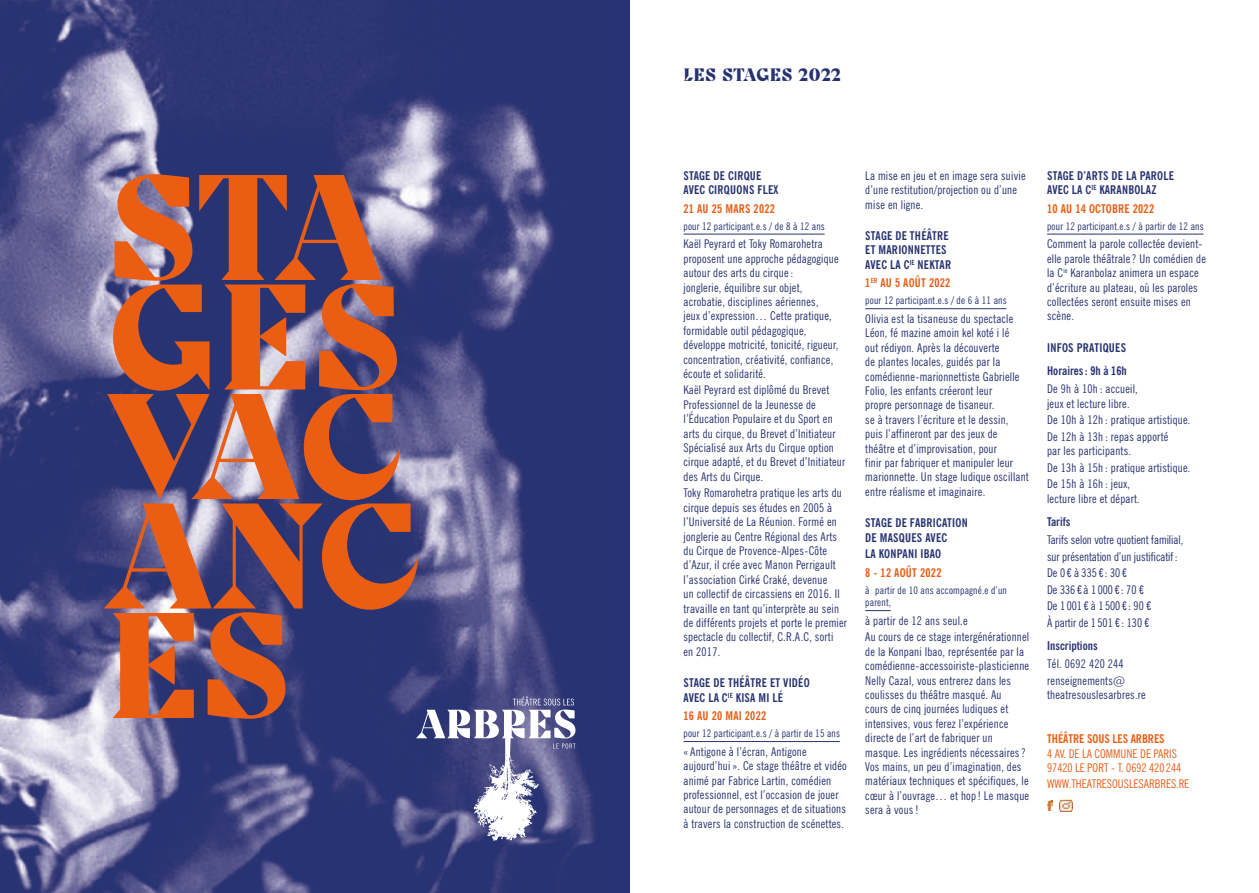
<style>
.page{position:relative;width:1259px;height:893px;background:#fff}
.page>*{position:absolute;margin:0;border:0;box-sizing:border-box;transform-origin:0 0}
.t1{font:900 150px/109.5px "Cako";letter-spacing:-.02em;color:#ea5d13}
.t2{font:900 18px "Cako";letter-spacing:.01em;color:#273371}
.t3{font:condensed 12px/14.4px "News Gothic BT";letter-spacing:.02em;color:#273371}
.t4{font:700 condensed 12px/14.4px "News Gothic BT";letter-spacing:.02em;color:#273371}
.t5{font:condensed 12px/16.5px "News Gothic BT";color:#273371}
.t6{font:condensed 12px/14.4px "News Gothic BT";color:#ea5d13}
.t7{font:700 condensed 12px "News Gothic BT";letter-spacing:.02em;color:#ea5d13}
.t8{font:700 condensed 12px "News Gothic BT";color:#ea5d13}
.t9{font:700 condensed 12px "News Gothic BT";color:#273371}
.t10{font:condensed 10.5px/12.6px "News Gothic BT";letter-spacing:.02em;color:#273371}
.s1{font-family:"Trade Gothic Next LT Pro Cm";font-stretch:normal}
</style>
<div class="page">
<img style="left:0;top:0;width:629px;height:893px">
<svg style="left:416px;top:696px;width:159px;height:145px"></svg>
<hr style="left:683px;top:234px;width:141px;height:1px;background:#273371">
<hr style="left:683px;top:741px;width:157px;height:1px;background:#273371">
<hr style="left:865px;top:308px;width:141px;height:1px;background:#273371">
<svg style="left:865px;top:610px;width:26px;height:1px"></svg>
<hr style="left:1047px;top:234px;width:156px;height:1px;background:#273371">
<svg style="left:1047px;top:800px;width:5px;height:11px"></svg>
<svg style="left:1059px;top:799px;width:13px;height:13px"></svg>
<h2 class="t2" style="left:683px;top:64px;width:159px">LES STAGES 2022</h2>
<h1 class="t1" style="left:106px;top:178px;width:319px">STA<br>GES<br>VAC<br>ANC<br>ES</h1>
<p class="t4" style="left:683px;top:168px;width:96px">STAGE DE CIRQUE<br>AVEC CIRQUONS FLEX</p>
<p class="t7" style="left:683px;top:201px;width:93px">21 AU 25 MARS 2022</p>
<p class="t10" style="left:683px;top:220px;width:143px">pour 12 participant.e.s / de 8 à 12 ans</p>
<p class="t3" style="left:683px;top:237px;width:157px">Kaël Peyrard et Toky Romarohetra proposent une approche pédagogique autour des arts du cirque:<br>jonglerie, équilibre sur objet, acrobatie, disciplines aériennes,<br>jeux d’expression… Cette pratique, formidable outil pédagogique, développe motricité, tonicité, rigueur, concentration, créativité, confiance, écoute et solidarité.</p>
<p class="t3" style="left:683px;top:383px;width:163px">Kaël Peyrard est diplômé du Brevet Professionnel de la Jeunesse de l’Éducation Populaire et du Sport en arts du cirque, du Brevet d’Initiateur Spécialisé aux Arts du Cirque option cirque adapté, et du Brevet d’Initiateur des Arts du Cirque.</p>
<p class="t3" style="left:683px;top:486px;width:165px">Toky Romarohetra pratique les arts du cirque depuis ses études en 2005 à l’Université de La Réunion. Formé en jonglerie au Centre Régional des Arts du Cirque de Provence-Alpes-Côte d’Azur, il crée avec Manon Perrigault l’association Cirké Craké, devenue<br>un collectif de circassiens en 2016. Il travaille en tant qu’interprète au sein de différents projets et porte le premier spectacle du collectif, C.R.A.C, sorti<br>en 2017.</p>
<p class="t4" style="left:683px;top:676px;width:128px">STAGE DE THÉÂTRE ET VIDÉO<br>AVEC LA C<sup>IE</sup> KISA MI LÉ</p>
<p class="t7" style="left:683px;top:709px;width:84px">16 AU 20 MAI 2022</p>
<p class="t10" style="left:683px;top:727px;width:158px">pour 12 participant.e.s / à partir de 15 ans</p>
<p class="t3" style="left:683px;top:744px;width:165px">« Antigone à l’écran, Antigone aujourd’hui». Ce stage théâtre et vidéo animé par Fabrice Lartin, comédien professionnel, est l’occasion de jouer autour de personnages et de situations à travers la construction de scénettes.</p>
<p class="t3" style="left:865px;top:168px;width:162px">La mise en jeu et en image sera suivie d’une restitution/projection ou d’une mise en ligne.</p>
<p class="t4" style="left:865px;top:228px;width:87px">STAGE DE THÉÂTRE<br>ET MARIONNETTES<br>AVEC LA C<sup>IE</sup> NEKTAR</p>
<p class="t7" style="left:865px;top:276px;width:87px">1<sup>ER</sup> AU 5 AOÛT 2022</p>
<p class="t10" style="left:865px;top:294px;width:143px">pour 12 participant.e.s / de 6 à 11 ans</p>
<p class="t3" style="left:865px;top:311px;width:165px">Olivia est la tisaneuse du spectacle Léon, fé mazine amoin kel koté i lé<br>out rédiyon. Après la découverte<br>de plantes locales, guidés par la comédienne-marionnettiste Gabrielle Folio, les enfants créeront leur<br>propre personnage de tisaneur.<br>se à travers l’écriture et le dessin, puis l’affineront par des jeux de théâtre et d’improvisation, pour<br>finir par fabriquer et manipuler leur marionnette. Un stage ludique oscillant entre réalisme et imaginaire.</p>
<p class="t4" style="left:865px;top:515px;width:104px">STAGE DE FABRICATION<br>DE MASQUES AVEC</p>
<p class="t4" style="left:865px;top:546px;width:77px">LA KONPANI IBAO</p>
<p class="t7" style="left:865px;top:565px;width:78px">8 - 12 AOÛT 2022</p>
<p class="t10" style="left:865px;top:583px;width:143px">à partir de 10 ans accompagné.e d’un parent,</p>
<p class="t3" style="left:865px;top:612px;width:165px;line-height:16.5px">à partir de 12 ans seul.e<br>Au cours de ce stage intergénérationnel</p>
<p class="t3" style="left:865px;top:644px;width:165px">de la Konpani Ibao, représentée par la comédienne-accessoiriste-plasticienne Nelly Cazal, vous entrerez dans les coulisses du théâtre masqué. Au<br>cours de cinq journées ludiques et intensives, vous ferez l’expérience directe de l’art de fabriquer un masque. Les ingrédients nécessaires?<br>Vos mains, un peu d’imagination, des matériaux techniques et spécifiques, le cœur à l’ouvrage… et hop ! Le masque sera à vous!</p>
<p class="t4" style="left:1047px;top:168px;width:128px">STAGE D’ARTS DE LA PAROLE<br>AVEC LA C<sup>IE</sup> KARANBOLAZ</p>
<p class="t7" style="left:1047px;top:201px;width:109px">10 AU 14 OCTOBRE 2022</p>
<p class="t10" style="left:1047px;top:220px;width:158px">pour 12 participant.e.s / à partir de 12 ans</p>
<p class="t3" style="left:1047px;top:237px;width:160px">Comment la parole collectée devient&shy;elle parole théâtrale? Un comédien de la C<sup>ie</sup> Karanbolaz animera un espace d’écriture au plateau, où les paroles collectées seront ensuite mises en scène.</p>
<p class="t4" style="left:1047px;top:336px;width:81px;line-height:23px">INFOS PRATIQUES<br>Horaires: 9h à 16h</p>
<p class="t3" style="left:1047px;top:382px;width:92px">De 9h à 10h : accueil, jeux et lecture libre.</p>
<p class="t3" style="left:1047px;top:412px;width:145px;line-height:16.5px">De 10h à 12h : pratique artistique.<br>De 12h à 13h : repas apporté</p>
<p class="t3" style="left:1047px;top:442px;width:145px;line-height:16.5px">par les participants.<br>De 13h à 15h : pratique artistique.<br>De 15h à 16h : jeux,</p>
<p class="t3" style="left:1047px;top:491px;width:94px">lecture libre et départ.</p>
<p class="t4" style="left:1047px;top:514px;width:25px">Tarifs</p>
<p class="t5" style="left:1047px;top:531px;width:138px">Tarifs selon votre quotient familial, sur présentation d’un justificatif:<br>De 0 <span class="s1">€</span> à 335 <span class="s1">€</span>: 30 <span class="s1">€<br></span>De 336 <span class="s1">€</span> à 1 000 <span class="s1">€</span>: 70 <span class="s1">€<br></span>De 1 001 <span class="s1">€</span> à 1 500 <span class="s1">€</span>: 90 <span class="s1">€<br></span>À partir de 1 501 <span class="s1">€</span>: 130 <span class="s1">€</span></p>
<p class="t9" style="left:1047px;top:638px;width:52px">Inscriptions</p>
<p class="t3" style="left:1047px;top:656px;width:79px;line-height:16.5px">Tél. 0692 420 244 renseignements@</p>
<p class="t3" style="left:1047px;top:688px;width:100px">theatresouslesarbres.re</p>
<p class="t8" style="left:1047px;top:731px;width:119px">THÉÂTRE SOUS LES ARBRES</p>
<p class="t6" style="left:1047px;top:746px;width:136px">4 AV. DE LA COMMUNE DE PARIS<br>97420 LE PORT - T. 0692 420 244</p>
<p class="t6" style="left:1047px;top:777px;width:144px">WWW.THEATRESOUSLESARBRES.RE</p>
</div>
